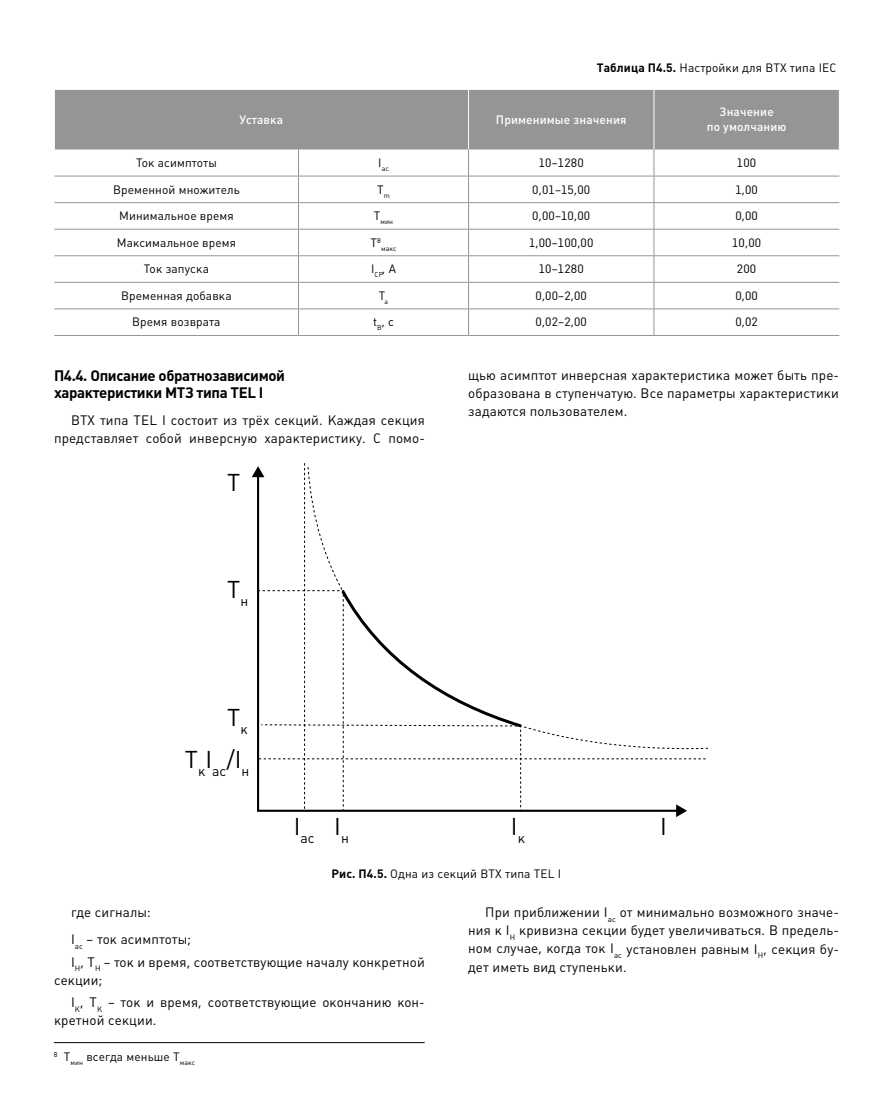
<style>
.page{position:relative;width:893px;height:1115px;background:#fff}
.page>*{position:absolute;margin:0;border:0;box-sizing:border-box;transform-origin:0 0}
.t1{font:24px/41.5px "Plumb";color:#000;text-align:right}
.t2{font:700 15px/17.9px "Plumb";letter-spacing:-.025em;color:#000}
.t3{font:13.95px "Plumb";color:#000}
.t4{font:13.5px/18px "Plumb";letter-spacing:.01em;color:#000}
.t5{font:12px "Plumb";letter-spacing:.01em;color:#000}
.t6{font:500 12px/15px "Plumb";letter-spacing:.01em;color:#fff;text-align:center}
.t7{font:7.05px "Plumb";letter-spacing:.01em;color:#000}
.s1{font-weight:700}
</style>
<div class="page">
<div style="left:55px;top:90px;width:784px;height:59px;background:#939597"></div>
<hr style="left:468px;top:90px;width:1px;height:59px;background:#fff">
<hr style="left:654px;top:90px;width:1px;height:59px;background:#fff">
<hr style="left:54px;top:176px;width:244px;height:1px;background:#939597">
<hr style="left:298px;top:176px;width:171px;height:1px;background:#939597">
<hr style="left:469px;top:176px;width:185px;height:1px;background:#939597">
<hr style="left:654px;top:176px;width:185px;height:1px;background:#939597">
<hr style="left:54px;top:202px;width:244px;height:1px;background:#939597">
<hr style="left:298px;top:202px;width:171px;height:1px;background:#939597">
<hr style="left:469px;top:202px;width:185px;height:1px;background:#939597">
<hr style="left:654px;top:202px;width:185px;height:1px;background:#939597">
<hr style="left:54px;top:229px;width:244px;height:1px;background:#939597">
<hr style="left:298px;top:229px;width:171px;height:1px;background:#939597">
<hr style="left:469px;top:229px;width:185px;height:1px;background:#939597">
<hr style="left:654px;top:229px;width:185px;height:1px;background:#939597">
<hr style="left:54px;top:255px;width:244px;height:1px;background:#939597">
<hr style="left:298px;top:255px;width:171px;height:1px;background:#939597">
<hr style="left:469px;top:255px;width:185px;height:1px;background:#939597">
<hr style="left:654px;top:255px;width:185px;height:1px;background:#939597">
<hr style="left:54px;top:282px;width:244px;height:1px;background:#939597">
<hr style="left:298px;top:282px;width:171px;height:1px;background:#939597">
<hr style="left:469px;top:282px;width:185px;height:1px;background:#939597">
<hr style="left:654px;top:282px;width:185px;height:1px;background:#939597">
<hr style="left:54px;top:308px;width:244px;height:1px;background:#939597">
<hr style="left:298px;top:308px;width:171px;height:1px;background:#939597">
<svg style="left:298px;top:149px;width:1px;height:186px"></svg>
<hr style="left:469px;top:308px;width:185px;height:1px;background:#939597">
<svg style="left:468px;top:149px;width:1px;height:186px"></svg>
<hr style="left:654px;top:308px;width:185px;height:1px;background:#939597">
<svg style="left:654px;top:149px;width:1px;height:186px"></svg>
<hr style="left:54px;top:335px;width:244px;height:1px;background:#939597">
<hr style="left:298px;top:335px;width:171px;height:1px;background:#939597">
<hr style="left:469px;top:335px;width:185px;height:1px;background:#939597">
<hr style="left:654px;top:335px;width:185px;height:1px;background:#939597">
<svg style="left:252px;top:466px;width:6px;height:11px"></svg>
<svg style="left:676px;top:810px;width:11px;height:6px"></svg>
<svg style="left:258px;top:463px;width:450px;height:347px"></svg>
<svg style="left:259px;top:586px;width:266px;height:224px"></svg>
<hr style="left:54px;top:1041px;width:371px;height:1px;background:#000">
<p class="t5" style="left:597px;top:61px;width:241px"><span class="s1">Таблица П4.5.</span> Настройки для ВТХ типа IEC</p>
<p class="t6" style="left:240px;top:112px;width:45px">Уставка</p>
<p class="t6" style="left:496px;top:112px;width:132px">Применимые значения</p>
<p class="t6" style="left:707px;top:104px;width:81px">Значение<br>по умолчанию</p>
<p class="t5" style="left:136px;top:155px;width:82px">Ток асимптоты</p>
<p class="t7" style="left:378px;top:164px;width:12px"><sup>I</sup>ас</p>
<p class="t5" style="left:539px;top:155px;width:46px">10–1280</p>
<p class="t5" style="left:737px;top:155px;width:21px">100</p>
<p class="t5" style="left:113px;top:182px;width:128px">Временной множитель</p>
<p class="t5" style="left:377px;top:182px;width:14px">T<sub>m</sub></p>
<p class="t5" style="left:532px;top:182px;width:59px">0,01–15,00</p>
<p class="t5" style="left:735px;top:182px;width:24px">1,00</p>
<p class="t5" style="left:119px;top:208px;width:116px">Минимальное время</p>
<p class="t7" style="left:374px;top:217px;width:21px"><sup>T</sup>мин</p>
<p class="t5" style="left:532px;top:208px;width:59px">0,00–10,00</p>
<p class="t5" style="left:735px;top:208px;width:24px">0,00</p>
<p class="t5" style="left:117px;top:235px;width:121px">Максимальное время</p>
<p class="t5" style="left:371px;top:235px;width:12px">T<sup>8</sup></p>
<p class="t7" style="left:381px;top:244px;width:17px">макс</p>
<p class="t5" style="left:529px;top:235px;width:66px">1,00–100,00</p>
<p class="t5" style="left:732px;top:235px;width:31px">10,00</p>
<p class="t5" style="left:144px;top:261px;width:67px">Ток запуска</p>
<p class="t5" style="left:371px;top:261px;width:27px">I<sub>СР</sub>, А</p>
<p class="t5" style="left:539px;top:261px;width:46px">10–1280</p>
<p class="t5" style="left:737px;top:261px;width:21px">200</p>
<p class="t5" style="left:121px;top:288px;width:112px">Временная добавка</p>
<p class="t5" style="left:379px;top:288px;width:11px">T<sub>a</sub></p>
<p class="t5" style="left:535px;top:288px;width:53px">0,00–2,00</p>
<p class="t5" style="left:735px;top:288px;width:24px">0,00</p>
<p class="t5" style="left:132px;top:314px;width:90px">Время возврата</p>
<p class="t5" style="left:373px;top:314px;width:23px">t<sub>В</sub>, с</p>
<p class="t5" style="left:535px;top:314px;width:53px">0,02–2,00</p>
<p class="t5" style="left:735px;top:314px;width:24px">0,02</p>
<p class="t2" style="left:54px;top:366px;width:233px">П4.4. Описание обратнозависимой характеристики МТЗ типа TEL I</p>
<p class="t4" style="left:54px;top:411px;width:372px;text-align:right">ВТХ типа TEL I состоит из трёх секций . Каждая секция представляет собой инверсную характеристику . С помо-</p>
<p class="t4" style="left:468px;top:366px;width:372px;text-align:justify">щью асимптот инверсная характеристика может быть пре&shy;образована в ступенчатую. Все параметры характеристики задаются пользователем.</p>
<h1 class="t1" style="left:227px;top:461px;width:15px">Т</h1>
<h1 class="t1" style="left:227px;top:568px;width:22px">Т<sub>н</sub></h1>
<h1 class="t1" style="left:185px;top:695px;width:66px">Т<sub>к<br></sub>Т<sub>к</sub>I<sub>ас</sub>/I<sub>н</sub></h1>
<p class="t3" style="left:294px;top:828px;width:57px"><sup>I</sup>ас <sup>I</sup>н</p>
<h1 class="t1" style="left:511px;top:804px;width:16px">I<sub>к</sub></h1>
<h1 class="t1" style="left:660px;top:804px;width:8px">I</h1>
<p class="t5" style="left:331px;top:866px;width:231px"><span class="s1">Рис. П4.5.</span> Одна из секций ВТХ типа TEL I</p>
<p class="t4" style="left:71px;top:898px;width:121px;line-height:27px">где сигналы:<br>I<sub>ac</sub> – ток асимптоты;</p>
<p class="t4" style="left:54px;top:952px;width:372px;text-indent:17px">I<sub>Н</sub>, T<sub>Н</sub> – ток и время, соответствующие началу конкретной секции;</p>
<p class="t4" style="left:54px;top:992px;width:372px;text-indent:17px">I<sub>К</sub>, T<sub>К</sub> – ток и время, соответствующие окончанию кон&shy;кретной секции.</p>
<p class="t5" style="left:54px;top:1048px;width:143px"><sup>8</sup> T<sub>мин</sub> всегда меньше T<sub>макс</sub></p>
<p class="t4" style="left:468px;top:903px;width:372px;text-align:justify;text-indent:17px">При приближении I<sub>ac</sub> от минимально возможного значе&shy;ния к I<sub>Н</sub> кривизна секции будет увеличиваться. В предель&shy;ном случае, когда ток I<sub>ac</sub> установлен равным I<sub>Н</sub>, секция бу&shy;дет иметь вид ступеньки.</p>
</div>
